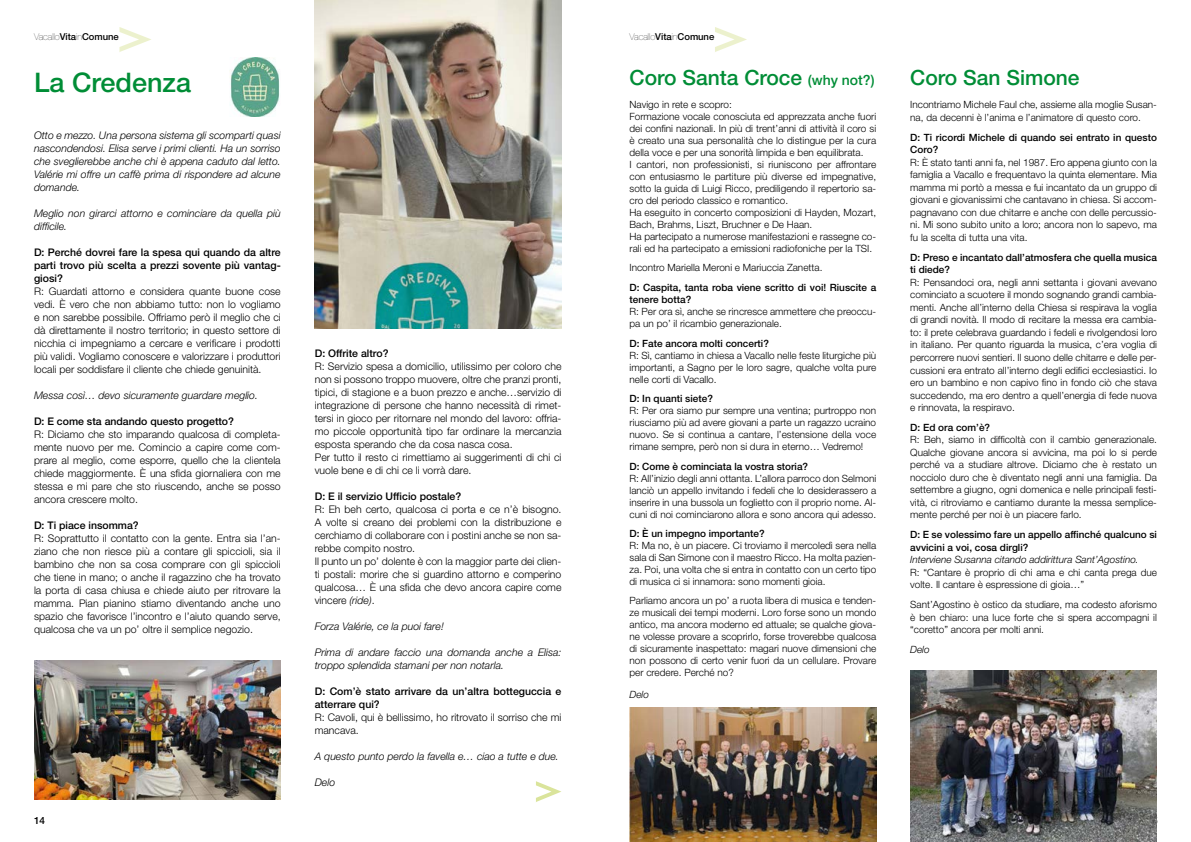
<style>
.page{position:relative;width:1191px;height:842px;background:#fff}
.page>*{position:absolute;margin:0;border:0;box-sizing:border-box;transform-origin:0 0}
.t1{font:500 27px "Helvetica Neue LT Std";color:#008d36}
.t2{font:500 21px "Helvetica Neue LT Std";color:#008d36}
.t3{font:300 10.5px/13px "Helvetica Neue LT Std";color:#000;text-align:justify}
.t4{font:italic 300 10.5px/13px "Helvetica Neue LT Std";color:#000}
.t5{font:500 10.5px/13px "Helvetica Neue LT Std";color:#000;text-align:justify}
.t6{font:300 10px/12px "Helvetica Neue LT Std";color:#000;text-align:justify}
.t7{font:500 10px/12.8px "Helvetica Neue LT Std";color:#000}
.t8{font:italic 300 10px "Helvetica Neue LT Std";color:#000}
.t9{font:500 9.5px "Helvetica Neue LT Std";letter-spacing:-.005em;color:#000}
.s1{font-weight:200}
.s2{font-size:14px}
.s3{font-style:italic}
</style>
<div class="page">
<svg style="left:119px;top:27px;width:32px;height:25px"></svg>
<svg style="left:715px;top:27px;width:32px;height:25px"></svg>
<img style="left:230px;top:57px;width:50px;height:59px">
<img style="left:34px;top:660px;width:247px;height:139px">
<svg style="left:536px;top:781px;width:25px;height:21px"></svg>
<img style="left:910px;top:670px;width:247px;height:172px">
<img style="left:315px;top:0;width:246px;height:329px">
<img style="left:629px;top:707px;width:247px;height:135px">
<p class="t9" style="left:34px;top:31px;width:86px"><span class="s1">Vacallo</span>Vita<span class="s1">in</span>Comune</p>
<p class="t9" style="left:629px;top:31px;width:86px"><span class="s1">Vacallo</span>Vita<span class="s1">in</span>Comune</p>
<h1 class="t1" style="left:34px;top:66px;width:159px">La Credenza</h1>
<h2 class="t2" style="left:629px;top:65px;width:246px">Coro Santa Croce <span class="s2">(why not?)</span></h2>
<p class="t6" style="left:629px;top:98px;width:248px;text-align:left">Navigo in rete e scopro:<br>Formazione vocale conosciuta ed apprezzata anche fuori dei confini nazionali. In più di trent’anni di attività il coro si è creato una sua personalità che lo distingue per la cura della voce e per una sonorità limpida e ben equilibrata.<br>I cantori, non professionisti, si riuniscono per affrontare con entusiasmo le partiture più diverse ed impegnative, sotto la guida di Luigi Ricco, prediligendo il repertorio sa&shy;cro del periodo classico e romantico.<br>Ha eseguito in concerto composizioni di Hayden, Mozart, Bach, Brahms, Liszt, Bruchner e De Haan.<br>Ha partecipato a numerose manifestazioni e rassegne co&shy;rali ed ha partecipato a emissioni radiofoniche per la TSI.</p>
<p class="t6" style="left:629px;top:261px;width:194px">Incontro Mariella Meroni e Mariuccia Zanetta.</p>
<p class="t7" style="left:629px;top:281px;width:248px;line-height:12.5px">D: Caspita, tanta roba viene scritto di voi! Riuscite a tenere botta?</p>
<p class="t6" style="left:629px;top:305px;width:248px">R: Per ora sì, anche se rincresce ammettere che preoccu&shy;pa un po’ il ricambio generazionale.</p>
<p class="t7" style="left:629px;top:337px;width:141px">D: Fate ancora molti concerti?</p>
<p class="t6" style="left:629px;top:349px;width:248px">R: Sì, cantiamo in chiesa a Vacallo nelle feste liturgiche più importanti, a Sagno per le loro sagre, qualche volta pure nelle corti di Vacallo.</p>
<p class="t7" style="left:629px;top:392px;width:85px">D: In quanti siete?</p>
<p class="t6" style="left:629px;top:404px;width:248px">R: Per ora siamo pur sempre una ventina; purtroppo non riusciamo più ad avere giovani a parte un ragazzo ucraino nuovo. Se si continua a cantare, l’estensione della voce rimane sempre, però non si dura in eterno… Vedremo!</p>
<p class="t7" style="left:629px;top:460px;width:180px">D: Come è cominciata la vostra storia?</p>
<p class="t6" style="left:629px;top:472px;width:248px">R: All’inizio degli anni ottanta. L’allora parroco don Selmoni lanciò un appello invitando i fedeli che lo desiderassero a inserire in una bussola un foglietto con il proprio nome. Al&shy;cuni di noi cominciarono allora e sono ancora qui adesso.</p>
<p class="t7" style="left:629px;top:527px;width:137px">D: È un impegno importante?</p>
<p class="t6" style="left:629px;top:539px;width:248px">R: Ma no, è un piacere. Ci troviamo il mercoledì sera nella sala di San Simone con il maestro Ricco. Ha molta pazien&shy;za. Poi, una volta che si entra in contatto con un certo tipo di musica ci si innamora: sono momenti gioia.</p>
<p class="t6" style="left:629px;top:594px;width:248px">Parliamo ancora un po’ a ruota libera di musica e tenden&shy;ze musicali dei tempi moderni. Loro forse sono un mondo antico, ma ancora moderno ed attuale; se qualche giova&shy;ne volesse provare a scoprirlo, forse troverebbe qualcosa di sicuramente inaspettato: magari nuove dimensioni che non possono di certo venir fuori da un cellulare. Provare per credere. Perché no?</p>
<p class="t8" style="left:629px;top:688px;width:21px">Delo</p>
<p class="t4" style="left:34px;top:128px;width:248px;text-align:justify">Otto e mezzo. Una persona sistema gli scomparti quasi nascondendosi. Elisa serve i primi clienti. Ha un sorriso che sveglierebbe anche chi è appena caduto dal letto.<br>Valérie mi offre un caffè prima di rispondere ad alcune domande.</p>
<p class="t4" style="left:34px;top:206px;width:248px">Meglio non girarci attorno e cominciare da quella più difficile.</p>
<p class="t5" style="left:34px;top:245px;width:248px">D: Perché dovrei fare la spesa qui quando da altre parti trovo più scelta a prezzi sovente più vantag&shy;giosi?</p>
<p class="t3" style="left:34px;top:284px;width:248px">R: Guardati attorno e considera quante buone cose vedi. È vero che non abbiamo tutto: non lo vogliamo e non sarebbe possibile. Offriamo però il meglio che ci dà direttamente il nostro territorio; in questo settore di nicchia ci impegniamo a cercare e verificare i prodotti più validi. Vogliamo conoscere e valorizzare i produttori locali per soddisfare il cliente che chiede genuinità.</p>
<p class="t4" style="left:34px;top:388px;width:225px">Messa così… devo sicuramente guardare meglio.</p>
<p class="t5" style="left:34px;top:414px;width:201px">D: E come sta andando questo progetto?</p>
<p class="t3" style="left:34px;top:427px;width:248px">R: Diciamo che sto imparando qualcosa di completa&shy;mente nuovo per me. Comincio a capire come com&shy;prare al meglio, come esporre, quello che la clientela chiede maggiormente. È una sfida giornaliera con me stessa e mi pare che sto riuscendo, anche se posso ancora crescere molto.</p>
<p class="t5" style="left:34px;top:518px;width:106px">D: Ti piace insomma?</p>
<p class="t3" style="left:34px;top:531px;width:248px">R: Soprattutto il contatto con la gente. Entra sia l’an&shy;ziano che non riesce più a contare gli spiccioli, sia il bambino che non sa cosa comprare con gli spiccioli che tiene in mano; o anche il ragazzino che ha trovato la porta di casa chiusa e chiede aiuto per ritrovare la mamma. Pian pianino stiamo diventando anche uno spazio che favorisce l’incontro e l’aiuto quando serve, qualcosa che va un po’ oltre il semplice negozio.</p>
<p class="t5" style="left:315px;top:346px;width:75px">D: Offrite altro?</p>
<p class="t3" style="left:315px;top:359px;width:248px;text-align:left">R: Servizio spesa a domicilio, utilissimo per coloro che non si possono troppo muovere, oltre che pranzi pronti, tipici, di stagione e a buon prezzo e anche…servizio di integrazione di persone che hanno necessità di rimet&shy;tersi in gioco per ritornare nel mondo del lavoro: offria&shy;mo piccole opportunità tipo far ordinare la mercanzia esposta sperando che da cosa nasca cosa.<br>Per tutto il resto ci rimettiamo ai suggerimenti di chi ci vuole bene e di chi ce li vorrà dare.</p>
<p class="t5" style="left:315px;top:489px;width:148px">D: E il servizio Ufficio postale?</p>
<p class="t3" style="left:315px;top:502px;width:248px;text-align:left">R: Eh beh certo, qualcosa ci porta e ce n’è bisogno.<br>A volte si creano dei problemi con la distribuzione e cerchiamo di collaborare con i postini anche se non sa&shy;rebbe compito nostro.<br>Il punto un po’ dolente è con la maggior parte dei clien&shy;ti postali: morire che si guardino attorno e comperino qualcosa… È una sfida che devo ancora capire come vincere <span class="s3">(ride)</span>.</p>
<p class="t4" style="left:315px;top:619px;width:131px">Forza Valérie, ce la puoi fare!</p>
<p class="t4" style="left:315px;top:645px;width:248px">Prima di andare faccio una domanda anche a Elisa: troppo splendida stamani per non notarla.</p>
<p class="t5" style="left:315px;top:684px;width:248px">D: Com’è stato arrivare da un’altra botteguccia e atterrare qui?</p>
<p class="t3" style="left:315px;top:710px;width:248px">R: Cavoli, qui è bellissimo, ho ritrovato il sorriso che mi mancava.</p>
<p class="t4" style="left:315px;top:749px;width:245px">A questo punto perdo la favella e… ciao a tutte e due.</p>
<p class="t4" style="left:315px;top:775px;width:22px">Delo</p>
<p class="t7" style="left:34px;top:813px;width:13px">14</p>
<h2 class="t2" style="left:910px;top:65px;width:171px">Coro San Simone</h2>
<p class="t6" style="left:910px;top:98px;width:248px;line-height:12.8px">Incontriamo Michele Faul che, assieme alla moglie Susan&shy;na, da decenni è l’anima e l’animatore di questo coro.</p>
<p class="t7" style="left:910px;top:130px;width:248px">D: Ti ricordi Michele di quando sei entrato in questo<br>Coro?</p>
<p class="t6" style="left:910px;top:156px;width:248px;line-height:12.5px">R: È stato tanti anni fa, nel 1987. Ero appena giunto con la famiglia a Vacallo e frequentavo la quinta elementare. Mia mamma mi portò a messa e fui incantato da un gruppo di giovani e giovanissimi che cantavano in chiesa. Si accom&shy;pagnavano con due chitarre e anche con delle percussio&shy;ni. Mi sono subito unito a loro; ancora non lo sapevo, ma fu la scelta di tutta una vita.</p>
<p class="t7" style="left:910px;top:251px;width:248px">D: Preso e incantato dall’atmosfera che quella musica ti diede?</p>
<p class="t6" style="left:910px;top:276px;width:248px;line-height:12.5px">R: Pensandoci ora, negli anni settanta i giovani avevano cominciato a scuotere il mondo sognando grandi cambia&shy;menti. Anche all’interno della Chiesa si respirava la voglia di grandi novità. Il modo di recitare la messa era cambia&shy;to: il prete celebrava guardando i fedeli e rivolgendosi loro in italiano. Per quanto riguarda la musica, c’era voglia di percorrere nuovi sentieri. Il suono delle chitarre e delle per&shy;cussioni era entrato all’interno degli edifici ecclesiastici. Io ero un bambino e non capivo fino in fondo ciò che stava succedendo, ma ero dentro a quell’energia di fede nuova e rinnovata, la respiravo.</p>
<p class="t7" style="left:910px;top:421px;width:81px">D: Ed ora com’è?</p>
<p class="t6" style="left:910px;top:433px;width:248px;line-height:12.5px">R: Beh, siamo in difficoltà con il cambio generazionale.<br>Qualche giovane ancora si avvicina, ma poi lo si perde perché va a studiare altrove. Diciamo che è restato un nocciolo duro che è diventato negli anni una famiglia. Da settembre a giugno, ogni domenica e nelle principali festi&shy;vità, ci ritroviamo e cantiamo durante la messa semplice&shy;mente perché per noi è un piacere farlo.</p>
<p class="t7" style="left:910px;top:528px;width:248px">D: E se volessimo fare un appello affinché qualcuno si avvicini a voi, cosa dirgli?</p>
<p class="t8" style="left:910px;top:554px;width:230px">Interviene Susanna citando addirittura Sant’Agostino.</p>
<p class="t6" style="left:910px;top:566px;width:248px;line-height:12.5px">R: “Cantare è proprio di chi ama e chi canta prega due volte. Il cantare è espressione di gioia…”</p>
<p class="t6" style="left:910px;top:598px;width:248px;line-height:12.5px">Sant’Agostino è ostico da studiare, ma codesto aforismo è ben chiaro: una luce forte che si spera accompagni il “coretto” ancora per molti anni.</p>
<p class="t8" style="left:910px;top:643px;width:21px">Delo</p>
</div>
